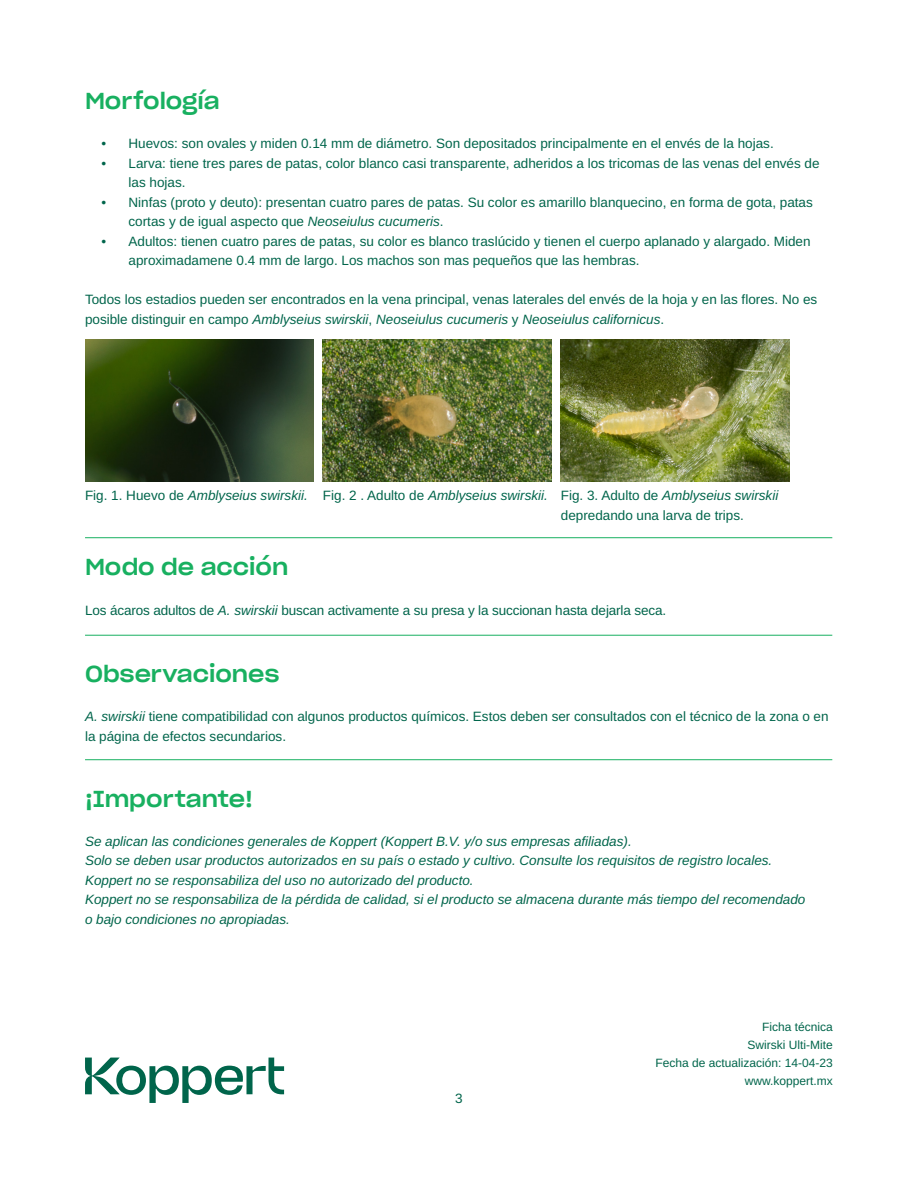
<style>
.page{position:relative;width:918px;height:1188px;background:#fff}
.page>*{position:absolute;margin:0;border:0;box-sizing:border-box;transform-origin:0 0}
.t1{font:22.5px "Sharp Grotesk Medium 22";color:#18b060}
.cuerpo{font:13.5px/19.5px "Arimo";color:#00654b}
.cuerpo-2{font:italic 13.5px "Arimo";color:#00654b}
.t2{font:12px/18px "Arimo";color:#00654b;text-align:right}
.s1{font-style:italic}
.s2{font-style:normal}
</style>
<div class="page">
<svg style="left:85px;top:1058px;width:199px;height:45px"></svg>
<hr style="left:85px;top:537px;width:747px;height:1px;background:#18b060">
<hr style="left:85px;top:635px;width:747px;height:1px;background:#18b060">
<hr style="left:85px;top:759px;width:747px;height:1px;background:#18b060">
<img style="left:561px;top:339px;width:228px;height:142px">
<img style="left:323px;top:339px;width:228px;height:142px">
<img style="left:85px;top:339px;width:228px;height:142px">
<p class="t1" style="left:85px;top:81px;width:136px">Morfología</p>
<p class="cuerpo" style="left:102px;top:134px;width:674px">• Huevos: son ovales y miden 0.14 mm de diámetro. Son depositados principalmente en el envés de la hojas.</p>
<p class="cuerpo" style="left:129px;top:153px;width:693px;text-indent:-27px">• Larva: tiene tres pares de patas, color blanco casi transparente, adheridos a los tricomas de las venas del envés de las hojas.</p>
<p class="cuerpo" style="left:129px;top:192px;width:686px;text-indent:-27px">• Ninfas (proto y deuto): presentan cuatro pares de patas. Su color es amarillo blanquecino, en forma de gota, patas cortas y de igual aspecto que <span class="s1">Neoseiulus cucumeris</span>.</p>
<p class="cuerpo" style="left:129px;top:231px;width:684px;text-indent:-27px">• Adultos: tienen cuatro pares de patas, su color es blanco traslúcido y tienen el cuerpo aplanado y alargado. Miden aproximadamene 0.4 mm de largo. Los machos son mas pequeños que las hembras.</p>
<p class="cuerpo" style="left:85px;top:290px;width:734px">Todos los estadios pueden ser encontrados en la vena principal, venas laterales del envés de la hoja y en las flores. No es</p>
<p class="cuerpo-2" style="left:85px;top:310px;width:581px"><span class="s2">posible distinguir en campo</span> Amblyseius swirskii<span class="s2">,</span> Neoseiulus cucumeris <span class="s2">y</span> Neoseiulus californicus<span class="s2">.</span></p>
<p class="cuerpo-2" style="left:85px;top:486px;width:224px"><span class="s2">Fig. 1. Huevo de</span> Amblyseius swirskii.</p>
<p class="cuerpo-2" style="left:323px;top:486px;width:227px"><span class="s2">Fig. 2 . Adulto de</span> Amblyseius swirskii.</p>
<p class="cuerpo" style="left:561px;top:486px;width:219px">Fig. 3. Adulto de <span class="s1">Amblyseius swirskii </span>depredando una larva de trips.</p>
<p class="t1" style="left:85px;top:547px;width:205px">Modo de acción</p>
<p class="cuerpo" style="left:85px;top:601px;width:583px">Los ácaros adultos de <span class="s1">A. swirskii</span> buscan activamente a su presa y la succionan hasta dejarla seca.</p>
<p class="t1" style="left:85px;top:654px;width:196px">Observaciones</p>
<p class="cuerpo" style="left:85px;top:707px;width:745px"><span class="s1">A. swirskii</span> tiene compatibilidad con algunos productos químicos. Estos deben ser consultados con el técnico de la zona o en la página de efectos secundarios.</p>
<p class="t1" style="left:85px;top:779px;width:169px">¡Importante!</p>
<p class="cuerpo-2" style="left:85px;top:832px;width:548px">Se aplican las condiciones generales de Koppert (Koppert B.V. y/o sus empresas afiliadas).</p>
<p class="cuerpo-2" style="left:85px;top:851px;width:689px">Solo se deben usar productos autorizados en su país o estado y cultivo. Consulte los requisitos de registro locales.</p>
<p class="cuerpo-2" style="left:85px;top:871px;width:390px">Koppert no se responsabiliza del uso no autorizado del producto.</p>
<p class="cuerpo-2" style="left:85px;top:890px;width:722px">Koppert no se responsabiliza de la pérdida de calidad, si el producto se almacena durante más tiempo del recomendado</p>
<p class="cuerpo-2" style="left:85px;top:910px;width:206px">o bajo condiciones no apropiadas.</p>
<p class="cuerpo" style="left:455px;top:1089px;width:9px">3</p>
<p class="t2" style="left:656px;top:1018px;width:179px">Ficha técnica<br>Swirski Ulti-Mite<br>Fecha de actualización: 14-04-23 www.koppert.mx</p>
</div>
